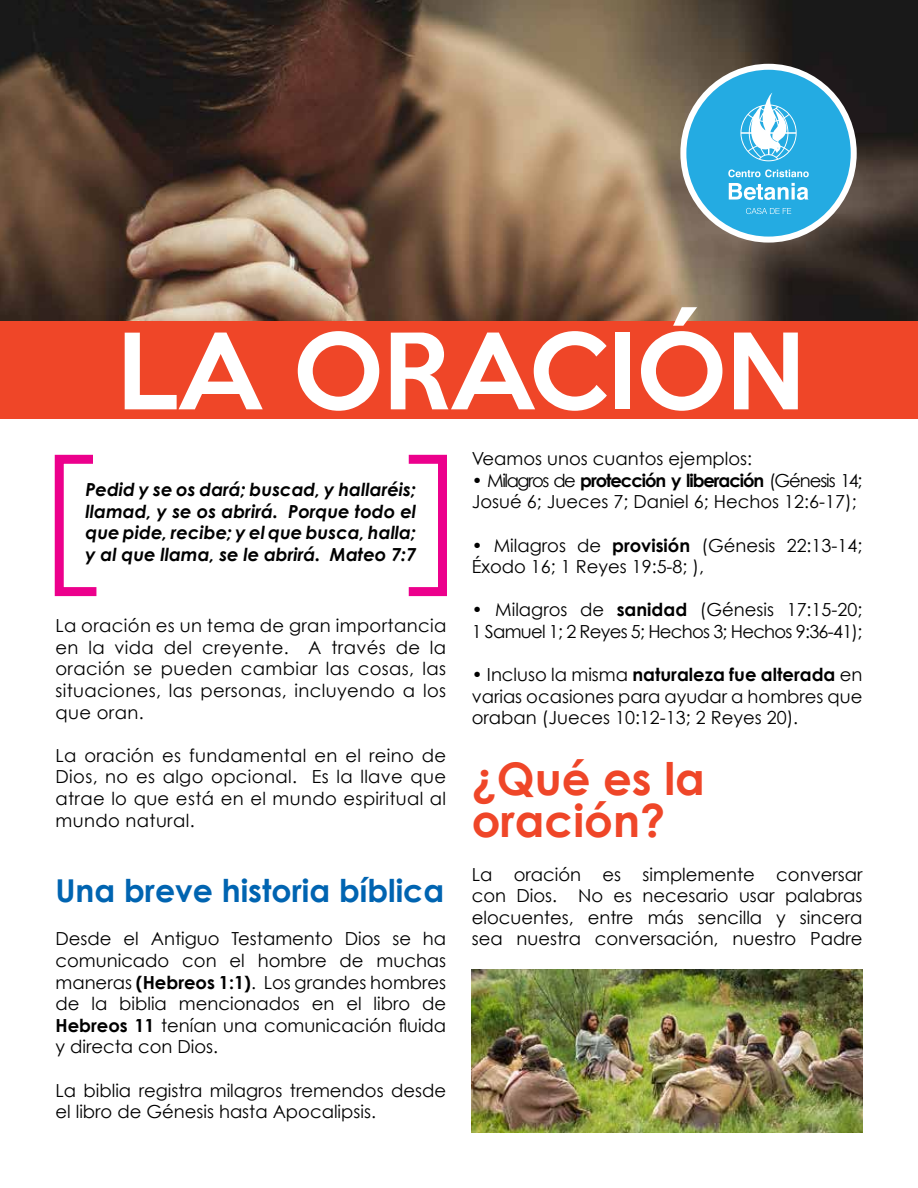
<style>
.page{position:relative;width:918px;height:1188px;background:#fff}
.page>*{position:absolute;margin:0;border:0;box-sizing:border-box;transform-origin:0 0}
.t1{font:500 96px "Keep Calm";color:#fff}
.t2{font:700 45px/42px "Century Gothic";color:#ef4628}
.t3{font:700 31.5px "Century Gothic";color:#0064b1}
.t4{font:18px/21.6px "Century Gothic";color:#000;text-align:justify}
.t5{font:italic 700 18px/21.6px "Century Gothic";color:#000;text-align:justify}
.t6{font:18px/21.6px "Century Gothic";letter-spacing:-.04em;color:#000}
.s1{font-weight:700}
</style>
<div class="page">
<img style="left:0;top:0;width:918px;height:321px">
<div style="left:0;top:321px;width:918px;height:97px;background:#ef4628"></div>
<svg style="left:54px;top:454px;width:43px;height:143px"></svg>
<svg style="left:408px;top:454px;width:39px;height:143px"></svg>
<img style="left:472px;top:969px;width:390px;height:163px">
<svg style="left:677px;top:67px;width:183px;height:179px;background:#56a1bf"></svg>
<h1 class="t1" style="left:117px;top:288px;width:689px">LA ORACIÓN</h1>
<p class="t5" style="left:86px;top:478px;width:332px">Pedid y se os dará; buscad, y hallaréis; llamad, y se os abrirá. Porque todo el que pide, recibe; y el que busca, halla; y al que llama, se le abrirá. Mateo 7:7</p>
<p class="t4" style="left:55px;top:615px;width:392px">La oración es un tema de gran importancia en la vida del creyente. A través de la oración se pueden cambiar las cosas, las situaciones, las personas, incluyendo a los que oran.</p>
<p class="t4" style="left:55px;top:744px;width:392px">La oración es fundamental en el reino de Dios, no es algo opcional. Es la llave que atrae lo que está en el mundo espiritual al mundo natural.</p>
<h3 class="t3" style="left:56px;top:871px;width:390px">Una breve historia bíblica</h3>
<p class="t4" style="left:56px;top:928px;width:392px">Desde el Antiguo Testamento Dios se ha comunicado con el hombre de muchas maneras <span class="s1">(Hebreos 1:1)</span>. Los grandes hombres de la biblia mencionados en el libro de <span class="s1">Hebreos 11</span> tenían una comunicación fluida y directa con Dios.</p>
<p class="t4" style="left:56px;top:1079px;width:392px">La biblia registra milagros tremendos desde el libro de Génesis hasta Apocalipsis.</p>
<p class="t4" style="left:472px;top:448px;width:282px">Veamos unos cuantos ejemplos:</p>
<p class="t4" style="left:472px;top:469px;width:392px">• Milagros de <span class="s1">protección y liberación</span> (Génesis 14;<br>Josué 6; Jueces 7; Daniel 6; Hechos 12:6-17);</p>
<p class="t4" style="left:472px;top:534px;width:392px">• Milagros de <span class="s1">provisión</span> (Génesis 22:13-14;<br>Éxodo 16; 1 Reyes 19:5-8; ),</p>
<p class="t6" style="left:472px;top:599px;width:392px">• Milagros de <span class="s1">sanidad</span> (Génesis 17:15-20;<br>1 Samuel 1; 2 Reyes 5; Hechos 3; Hechos 9:36-41);</p>
<p class="t4" style="left:472px;top:664px;width:392px">• Incluso la misma <span class="s1">naturaleza fue alterada</span> en varias ocasiones para ayudar a hombres que oraban (Jueces 10:12-13; 2 Reyes 20).</p>
<h2 class="t2" style="left:472px;top:757px;width:235px">¿Qué es la oración?</h2>
<p class="t4" style="left:472px;top:863px;width:392px">La oración es simplemente conversar con Dios. No es necesario usar palabras elocuentes, entre más sencilla y sincera sea nuestra conversación, nuestro Padre</p>
</div>
